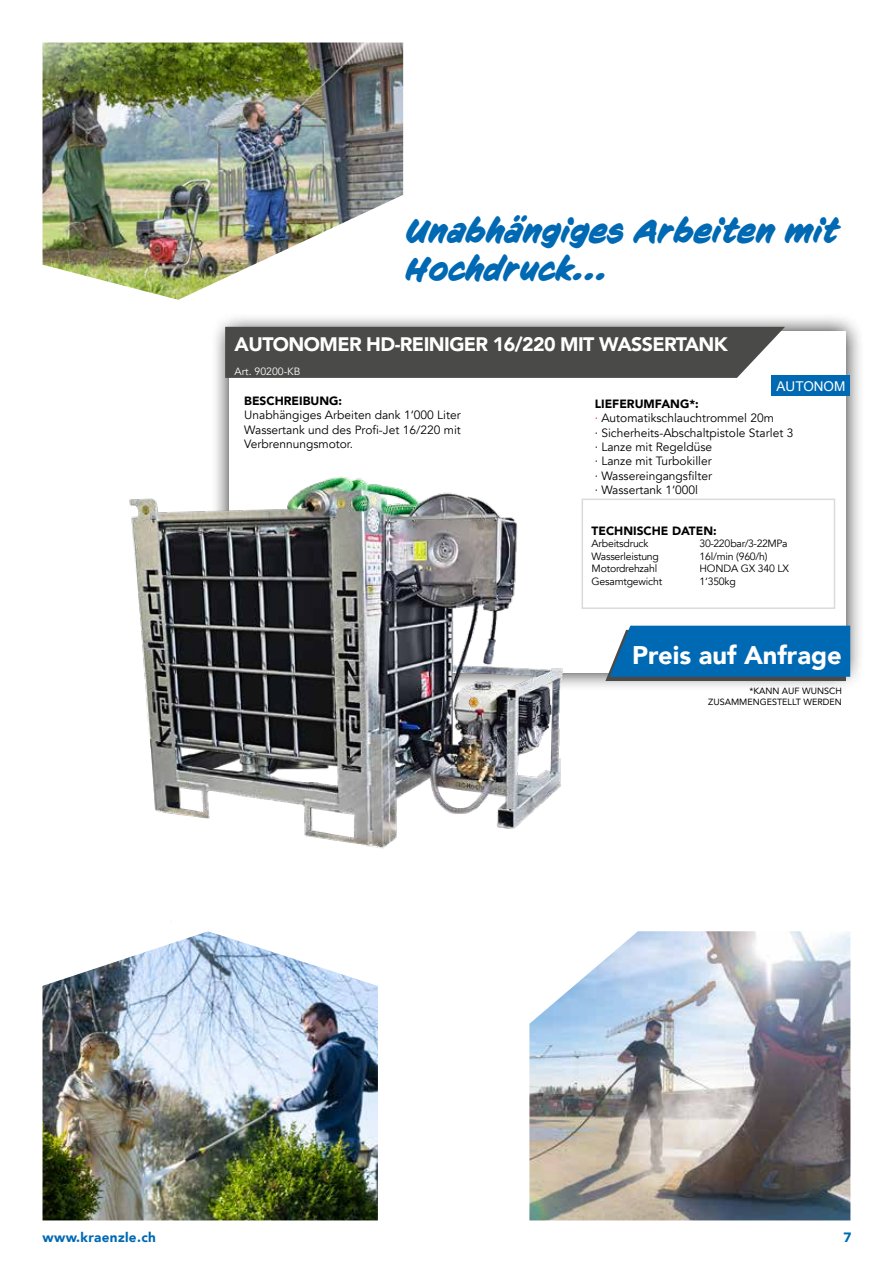
<style>
.page{position:relative;width:893px;height:1263px;background:#fff}
.page>*{position:absolute;margin:0;border:0;box-sizing:border-box;transform-origin:0 0}
.t1{font:italic 700 31.5px/37.8px "CC Sign Language";letter-spacing:.01em;color:#0069b4}
.t2{font:900 25.5px "Avenir";color:#fff}
.t3{font:900 19.5px "Avenir";letter-spacing:-.03em;color:#fff}
.t4{font:900 13.5px "Avenir";letter-spacing:.025em;color:#0069b4}
.t5{font:13.5px "Arial";color:#fff}
.t6{font:12px/14.4px "Avenir";color:#000}
.t7{font:900 12px "Avenir";color:#000}
.t8{font:10.5px "Avenir";letter-spacing:-.02em;color:#000}
.t9{font:10.5px "Avenir";letter-spacing:-.04em;color:#000}
.t10{font:10.5px "Avenir";color:#fff}
.t11{font:9px/10.8px "Avenir";color:#000;text-align:right}
.s1{font-weight:900}
.s2{color:#e6007d}
</style>
<div class="page">
<div style="left:211px;top:313px;width:654px;height:378px;background:#000;opacity:.9"></div>
<div style="left:230px;top:331px;width:616px;height:341px;background:#fff"></div>
<div style="left:582px;top:499px;width:253px;height:110px;border:2px solid #d9dadb"></div>
<svg style="left:605px;top:626px;width:245px;height:55px"></svg>
<div style="left:225px;top:327px;width:560px;height:51px;background:#4a4a49"></div>
<div style="left:772px;top:376px;width:78px;height:20px;background:#0069b4"></div>
<img style="left:129px;top:470px;width:447px;height:379px">
<img style="left:43px;top:931px;width:335px;height:289px">
<img style="left:529px;top:931px;width:321px;height:289px">
<img style="left:43px;top:43px;width:360px;height:257px">
<h1 class="t1" style="left:405px;top:212px;width:435px">Unabhängiges Arbeiten mit<br>Hochdruck...</h1>
<h3 class="t3" style="left:235px;top:327px;width:495px">AUTONOMER HD-REINIGER 16/220 MIT WASSERTANK</h3>
<p class="t10" style="left:234px;top:365px;width:67px">Art. 90200-KB</p>
<p class="t7" style="left:244px;top:390px;width:99px">BESCHREIBUNG:</p>
<p class="t6" style="left:244px;top:408px;width:218px;text-align:justify">Unabhängiges Arbeiten dank 1‘000 Liter Wassertank und des Profi-Jet 16/220 mit Verbrennungsmotor.</p>
<p class="t5" style="left:777px;top:377px;width:70px">AUTONOM</p>
<p class="t6" style="left:595px;top:397px;width:200px"><span class="s1">LIEFERUMFANG*:<br></span><span class="s2">·</span> Automatikschlauchtrommel 20m<br>· Sicherheits-Abschaltpistole Starlet 3 · Lanze mit Regeldüse<br>· Lanze mit Turbokiller<br>· Wassereingangsfilter<br>· Wassertank 1‘000l</p>
<p class="t7" style="left:592px;top:520px;width:127px">TECHNISCHE DATEN:</p>
<p class="t8" style="left:592px;top:537px;width:58px">Arbeitsdruck</p>
<p class="t9" style="left:700px;top:537px;width:89px">30-220bar/3-22MPa</p>
<p class="t8" style="left:592px;top:550px;width:69px">Wasserleistung</p>
<p class="t8" style="left:700px;top:550px;width:70px">16l/min (960/h)</p>
<p class="t8" style="left:592px;top:562px;width:67px">Motordrehzahl</p>
<p class="t8" style="left:700px;top:562px;width:91px">HONDA GX 340 LX</p>
<p class="t8" style="left:592px;top:575px;width:72px">Gesamtgewicht</p>
<p class="t8" style="left:700px;top:575px;width:38px">1‘350kg</p>
<h2 class="t2" style="left:632px;top:633px;width:211px">Preis auf Anfrage</h2>
<p class="t11" style="left:708px;top:685px;width:135px">*KANN AUF WUNSCH<br>ZUSAMMENGESTELLT WERDEN</p>
<p class="t4" style="left:43px;top:1226px;width:115px">www.kraenzle.ch</p>
<p class="t4" style="left:843px;top:1226px;width:9px">7</p>
</div>
